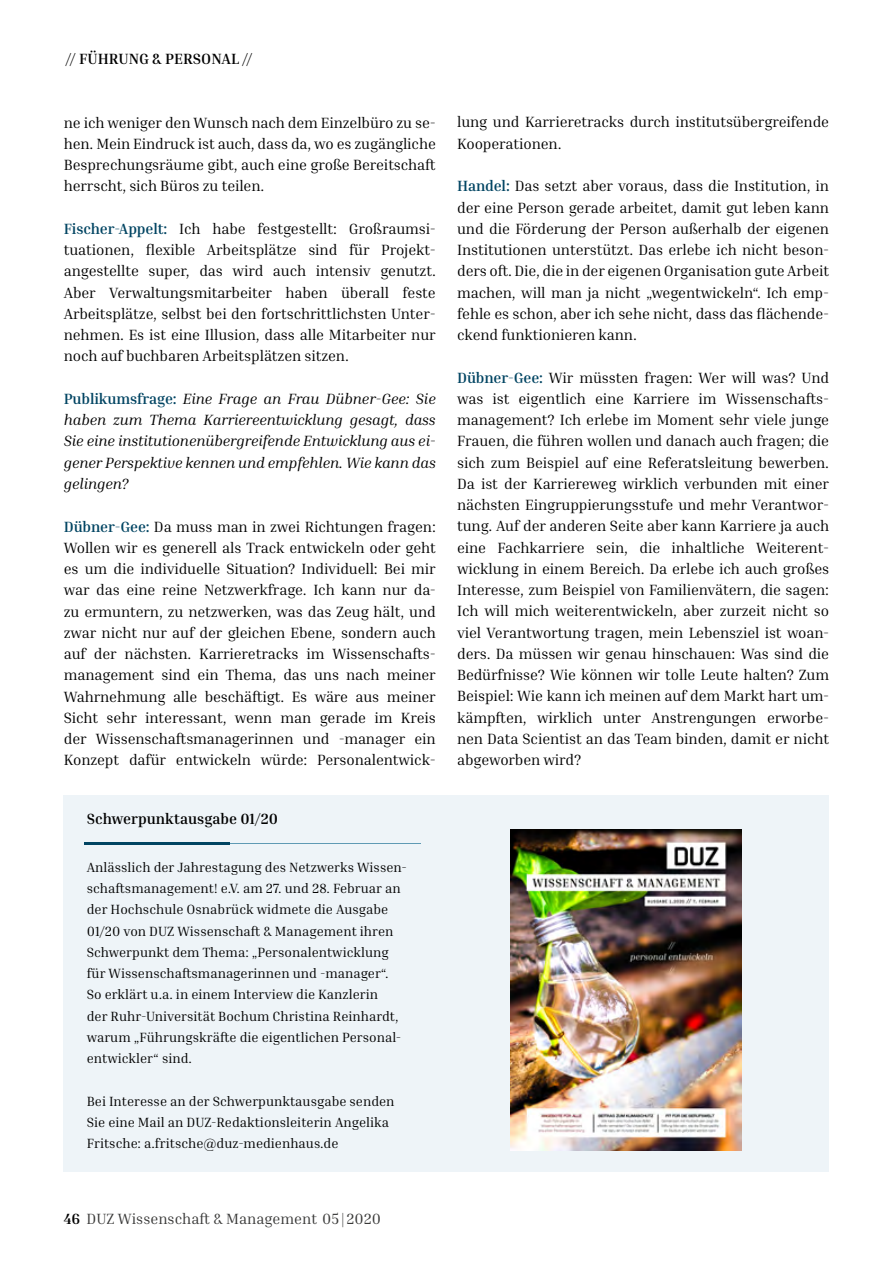
<style>
.page{position:relative;width:893px;height:1263px;background:#fff}
.page>*{position:absolute;margin:0;border:0;box-sizing:border-box;transform-origin:0 0}
.t1{font:15px/21.3px "Inria Serif";letter-spacing:-.01em;color:#000;text-align:justify}
.t2{font:italic 15px/21.3px "Inria Serif";letter-spacing:-.01em;color:#000;text-align:justify}
.t3{font:700 15px "Inria Serif";color:#000}
.t4{font:15px "Inria Serif";color:#383837}
.t5{font:13.5px/21.3px "Inria Serif";color:#000}
.s1{font-weight:700;color:#004462}
.s2{font-weight:700;font-style:normal;color:#004462}
.s3{font-weight:700;color:#000}
</style>
<div class="page">
<div style="left:64px;top:795px;width:765px;height:376px;background:#eef4f8"></div>
<hr style="left:229px;top:843px;width:191px;height:1px;background:#5f9ab4">
<hr style="left:84px;top:843px;width:145px;height:2px;background:#004462">
<img style="left:510px;top:829px;width:231px;height:321px">
<p class="t3" style="left:66px;top:49px;width:188px">// FÜHRUNG &amp; PERSONAL //</p>
<p class="t1" style="left:64px;top:111px;width:374px">ne ich weniger den Wunsch nach dem Einzelbüro zu se&shy;hen. Mein Eindruck ist auch, dass da, wo es zugängliche Besprechungsräume gibt, auch eine große Bereitschaft herrscht, sich Büros zu teilen.</p>
<p class="t1" style="left:64px;top:218px;width:374px"><span class="s1">Fischer-Appelt:</span> Ich habe festgestellt: Großraumsi&shy;tuationen, flexible Arbeitsplätze sind für Projekt&shy;angestellte super, das wird auch intensiv genutzt.<br>Aber Verwaltungsmitarbeiter haben überall feste Arbeitsplätze, selbst bei den fortschrittlichsten Unter&shy;nehmen. Es ist eine Illusion, dass alle Mitarbeiter nur noch auf buchbaren Arbeitsplätzen sitzen.</p>
<p class="t2" style="left:64px;top:388px;width:374px"><span class="s2">Publikumsfrage:</span> Eine Frage an Frau Dübner-Gee: Sie haben zum Thema Karriereentwicklung gesagt, dass Sie eine institutionenübergreifende Entwicklung aus ei&shy;gener Perspektive kennen und empfehlen. Wie kann das gelingen?</p>
<p class="t1" style="left:64px;top:515px;width:374px"><span class="s1">Dübner-Gee:</span> Da muss man in zwei Richtungen fragen:<br>Wollen wir es generell als Track entwickeln oder geht es um die individuelle Situation? Individuell: Bei mir war das eine reine Netzwerkfrage. Ich kann nur da&shy;zu ermuntern, zu netzwerken, was das Zeug hält, und zwar nicht nur auf der gleichen Ebene, sondern auch auf der nächsten. Karrieretracks im Wissenschafts&shy;management sind ein Thema, das uns nach meiner Wahrnehmung alle beschäftigt. Es wäre aus meiner Sicht sehr interessant, wenn man gerade im Kreis der Wissenschaftsmanagerinnen und -manager ein Konzept dafür entwickeln würde: Personalentwick-</p>
<p class="t3" style="left:87px;top:809px;width:193px">Schwerpunktausgabe 01/20</p>
<p class="t5" style="left:87px;top:856px;width:322px">Anlässlich der Jahrestagung des Netzwerks Wissen&shy;schaftsmanagement! e.V. am 27. und 28. Februar an der Hochschule Osnabrück widmete die Ausgabe 01/20 von DUZ Wissenschaft &amp; Management ihren Schwerpunkt dem Thema: „Personalentwicklung für Wissenschaftsmanagerinnen und -manager“.<br>So erklärt u.a. in einem Interview die Kanzlerin<br>der Ruhr-Universität Bochum Christina Reinhardt, warum „Führungskräfte die eigentlichen Personal&shy;entwickler“ sind.</p>
<p class="t5" style="left:87px;top:1090px;width:309px">Bei Interesse an der Schwerpunktausgabe senden<br>Sie eine Mail an DUZ-Redaktionsleiterin Angelika<br>Fritsche: a.fritsche@duz-medienhaus.de</p>
<p class="t1" style="left:457px;top:111px;width:374px">lung und Karrieretracks durch institutsübergreifende<br>Kooperationen.</p>
<p class="t1" style="left:457px;top:175px;width:374px"><span class="s1">Handel:</span> Das setzt aber voraus, dass die Institution, in der eine Person gerade arbeitet, damit gut leben kann und die Förderung der Person außerhalb der eigenen Institutionen unterstützt. Das erlebe ich nicht beson&shy;ders oft. Die, die in der eigenen Organisation gute Arbeit machen, will man ja nicht „wegentwickeln“. Ich emp&shy;fehle es schon, aber ich sehe nicht, dass das flächende&shy;ckend funktionieren kann.</p>
<p class="t1" style="left:457px;top:366px;width:374px"><span class="s1">Dübner-Gee:</span> Wir müssten fragen: Wer will was? Und was ist eigentlich eine Karriere im Wissenschafts&shy;management? Ich erlebe im Moment sehr viele junge Frauen, die führen wollen und danach auch fragen; die sich zum Beispiel auf eine Referatsleitung bewerben.<br>Da ist der Karriereweg wirklich verbunden mit einer nächsten Eingruppierungsstufe und mehr Verantwor&shy;tung. Auf der anderen Seite aber kann Karriere ja auch eine Fachkarriere sein, die inhaltliche Weiterent&shy;wicklung in einem Bereich. Da erlebe ich auch großes Interesse, zum Beispiel von Familienvätern, die sagen:<br>Ich will mich weiterentwickeln, aber zurzeit nicht so viel Verantwortung tragen, mein Lebensziel ist woan&shy;ders. Da müssen wir genau hinschauen: Was sind die Bedürfnisse? Wie können wir tolle Leute halten? Zum Beispiel: Wie kann ich meinen auf dem Markt hart um&shy;kämpften, wirklich unter Anstrengungen erworbe&shy;nen Data Scientist an das Team binden, damit er nicht abgeworben wird?</p>
<p class="t4" style="left:64px;top:1209px;width:319px"><span class="s3">46</span> DUZ Wissenschaft &amp; Management 05|2020</p>
</div>
